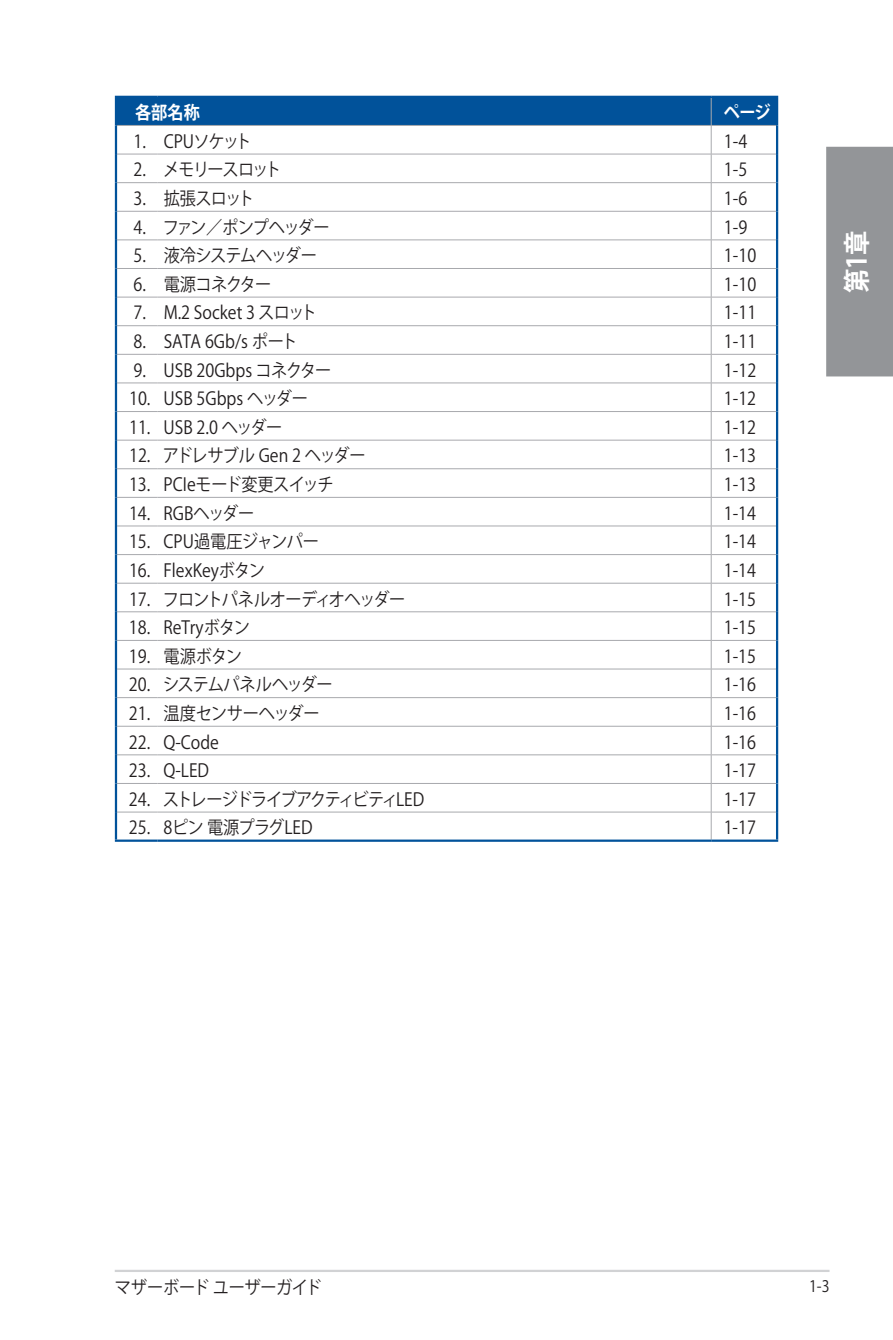
<style>
.page{position:relative;width:893px;height:1340px;background:#fff}
.page>*{position:absolute;margin:0;border:0;box-sizing:border-box;transform-origin:0 0}
.t1{font:700 27px "Koz Go Pro";color:#fff;scale:.9 1}
.t2{font:18px "Koz Go Pro";letter-spacing:-.02em;color:#231f20;scale:.9 1}
.t3{font:18px "Koz Go Pro";color:#231f20;scale:.9 1}
.t4{font:18px "Koz Go Pro";letter-spacing:-.1em;color:#231f20;scale:.9 1}
.t5{font:18px "Koz Go Pro";letter-spacing:-.05em;color:#231f20;scale:.9 1}
.t6{font:18px "Koz Go Pro";letter-spacing:-.045em;color:#231f20;scale:.9 1}
.t7{font:18px "Koz Go Pro";letter-spacing:-.075em;color:#231f20;scale:.9 1}
.t8{font:18px "Koz Go Pro";letter-spacing:-.055em;color:#231f20;scale:.9 1}
.t9{font:700 18px "Koz Go Pro";color:#fff;scale:.9 1}
.t10{font:15.75px "Koz Go Pro";color:#231f20;scale:.9 1}
</style>
<div class="page">
<hr style="left:115px;top:1269px;width:714px;height:2px;background:#d1d2d4">
<div style="left:826px;top:147px;width:67px;height:229px;background:#939598"></div>
<svg style="left:117px;top:98px;width:659px;height:741px"></svg>
<hr style="left:115px;top:96px;width:42px;height:2px;background:#01529a">
<hr style="left:115px;top:98px;width:2px;height:27px;background:#01529a">
<hr style="left:157px;top:96px;width:554px;height:2px;background:#01529a">
<hr style="left:711px;top:96px;width:67px;height:2px;background:#01529a">
<hr style="left:776px;top:98px;width:2px;height:27px;background:#01529a">
<hr style="left:115px;top:125px;width:2px;height:29px;background:#01529a">
<hr style="left:776px;top:125px;width:2px;height:29px;background:#01529a">
<hr style="left:115px;top:154px;width:2px;height:29px;background:#01529a">
<hr style="left:776px;top:154px;width:2px;height:29px;background:#01529a">
<hr style="left:115px;top:183px;width:2px;height:28px;background:#01529a">
<hr style="left:776px;top:183px;width:2px;height:28px;background:#01529a">
<hr style="left:115px;top:211px;width:2px;height:29px;background:#01529a">
<hr style="left:776px;top:211px;width:2px;height:29px;background:#01529a">
<hr style="left:115px;top:240px;width:2px;height:28px;background:#01529a">
<hr style="left:776px;top:240px;width:2px;height:28px;background:#01529a">
<hr style="left:115px;top:268px;width:2px;height:29px;background:#01529a">
<hr style="left:776px;top:268px;width:2px;height:29px;background:#01529a">
<hr style="left:115px;top:297px;width:2px;height:29px;background:#01529a">
<hr style="left:776px;top:297px;width:2px;height:29px;background:#01529a">
<hr style="left:115px;top:326px;width:2px;height:28px;background:#01529a">
<hr style="left:776px;top:326px;width:2px;height:28px;background:#01529a">
<hr style="left:115px;top:354px;width:2px;height:29px;background:#01529a">
<hr style="left:776px;top:354px;width:2px;height:29px;background:#01529a">
<hr style="left:115px;top:383px;width:2px;height:28px;background:#01529a">
<hr style="left:776px;top:383px;width:2px;height:28px;background:#01529a">
<hr style="left:115px;top:411px;width:2px;height:29px;background:#01529a">
<hr style="left:776px;top:411px;width:2px;height:29px;background:#01529a">
<hr style="left:115px;top:440px;width:2px;height:29px;background:#01529a">
<hr style="left:776px;top:440px;width:2px;height:29px;background:#01529a">
<hr style="left:115px;top:469px;width:2px;height:28px;background:#01529a">
<hr style="left:776px;top:469px;width:2px;height:28px;background:#01529a">
<hr style="left:115px;top:497px;width:2px;height:29px;background:#01529a">
<hr style="left:776px;top:497px;width:2px;height:29px;background:#01529a">
<hr style="left:115px;top:526px;width:2px;height:28px;background:#01529a">
<hr style="left:776px;top:526px;width:2px;height:28px;background:#01529a">
<hr style="left:115px;top:554px;width:2px;height:29px;background:#01529a">
<hr style="left:776px;top:554px;width:2px;height:29px;background:#01529a">
<hr style="left:115px;top:583px;width:2px;height:29px;background:#01529a">
<hr style="left:776px;top:583px;width:2px;height:29px;background:#01529a">
<hr style="left:115px;top:612px;width:2px;height:28px;background:#01529a">
<hr style="left:776px;top:612px;width:2px;height:28px;background:#01529a">
<hr style="left:115px;top:640px;width:2px;height:29px;background:#01529a">
<hr style="left:776px;top:640px;width:2px;height:29px;background:#01529a">
<hr style="left:115px;top:669px;width:2px;height:28px;background:#01529a">
<hr style="left:776px;top:669px;width:2px;height:28px;background:#01529a">
<hr style="left:115px;top:697px;width:2px;height:29px;background:#01529a">
<hr style="left:776px;top:697px;width:2px;height:29px;background:#01529a">
<hr style="left:115px;top:726px;width:2px;height:29px;background:#01529a">
<hr style="left:776px;top:726px;width:2px;height:29px;background:#01529a">
<hr style="left:115px;top:755px;width:2px;height:28px;background:#01529a">
<hr style="left:776px;top:755px;width:2px;height:28px;background:#01529a">
<hr style="left:115px;top:783px;width:2px;height:29px;background:#01529a">
<hr style="left:776px;top:783px;width:2px;height:29px;background:#01529a">
<hr style="left:115px;top:812px;width:2px;height:27px;background:#01529a">
<hr style="left:115px;top:839px;width:42px;height:2px;background:#01529a">
<hr style="left:157px;top:839px;width:554px;height:2px;background:#01529a">
<hr style="left:776px;top:812px;width:2px;height:27px;background:#01529a">
<hr style="left:711px;top:839px;width:67px;height:2px;background:#01529a">
<p class="t9" style="left:135px;top:101px;width:73px">各部名称</p>
<p class="t9" style="left:724px;top:101px;width:54px">ページ</p>
<p class="t8" style="left:134px;top:129px;width:133px">1. CPUソケット</p>
<p class="t2" style="left:724px;top:129px;width:27px">1-4</p>
<p class="t4" style="left:134px;top:158px;width:166px">2. メモリースロット</p>
<p class="t2" style="left:724px;top:158px;width:27px">1-5</p>
<p class="t2" style="left:134px;top:187px;width:136px">3. 拡張スロット</p>
<p class="t2" style="left:724px;top:187px;width:27px">1-6</p>
<p class="t7" style="left:134px;top:215px;width:219px">4. ファン／ポンプヘッダー</p>
<p class="t2" style="left:724px;top:215px;width:27px">1-9</p>
<p class="t5" style="left:134px;top:244px;width:205px">5. 液冷システムヘッダー</p>
<p class="t2" style="left:724px;top:244px;width:37px">1-10</p>
<p class="t5" style="left:134px;top:272px;width:155px">6. 電源コネクター</p>
<p class="t2" style="left:724px;top:272px;width:37px">1-10</p>
<p class="t3" style="left:134px;top:301px;width:205px">7. M.2 Socket 3 スロット</p>
<p class="t2" style="left:724px;top:301px;width:37px">1-11</p>
<p class="t2" style="left:134px;top:330px;width:184px">8. SATA 6Gb/s ポート</p>
<p class="t2" style="left:724px;top:330px;width:37px">1-11</p>
<p class="t3" style="left:134px;top:358px;width:221px">9. USB 20Gbps コネクター</p>
<p class="t2" style="left:724px;top:358px;width:37px">1-12</p>
<p class="t3" style="left:129px;top:387px;width:200px">10. USB 5Gbps ヘッダー</p>
<p class="t2" style="left:724px;top:387px;width:37px">1-12</p>
<p class="t2" style="left:129px;top:415px;width:172px">11. USB 2.0 ヘッダー</p>
<p class="t2" style="left:724px;top:415px;width:37px">1-12</p>
<p class="t2" style="left:129px;top:444px;width:264px">12. アドレサブル Gen 2 ヘッダー</p>
<p class="t2" style="left:724px;top:444px;width:37px">1-13</p>
<p class="t2" style="left:129px;top:473px;width:229px">13. PCIeモード変更スイッチ</p>
<p class="t2" style="left:724px;top:473px;width:37px">1-13</p>
<p class="t3" style="left:129px;top:501px;width:141px">14. RGBヘッダー</p>
<p class="t2" style="left:724px;top:501px;width:37px">1-14</p>
<p class="t3" style="left:129px;top:530px;width:213px">15. CPU過電圧ジャンパー</p>
<p class="t2" style="left:724px;top:530px;width:37px">1-14</p>
<p class="t3" style="left:129px;top:558px;width:153px">16. FlexKeyボタン</p>
<p class="t2" style="left:724px;top:558px;width:37px">1-14</p>
<p class="t6" style="left:129px;top:587px;width:309px">17. フロントパネルオーディオヘッダー</p>
<p class="t2" style="left:724px;top:587px;width:37px">1-15</p>
<p class="t3" style="left:129px;top:616px;width:136px">18. ReTryボタン</p>
<p class="t2" style="left:724px;top:616px;width:37px">1-15</p>
<p class="t2" style="left:129px;top:644px;width:127px">19. 電源ボタン</p>
<p class="t2" style="left:724px;top:644px;width:37px">1-15</p>
<p class="t2" style="left:129px;top:673px;width:228px">20. システムパネルヘッダー</p>
<p class="t2" style="left:724px;top:673px;width:37px">1-16</p>
<p class="t2" style="left:129px;top:701px;width:213px">21. 温度センサーヘッダー</p>
<p class="t2" style="left:724px;top:701px;width:37px">1-16</p>
<p class="t2" style="left:129px;top:730px;width:102px">22. Q-Code</p>
<p class="t2" style="left:724px;top:730px;width:37px">1-16</p>
<p class="t2" style="left:129px;top:759px;width:91px">23. Q-LED</p>
<p class="t2" style="left:724px;top:759px;width:37px">1-17</p>
<p class="t4" style="left:129px;top:787px;width:330px">24. ストレージドライブアクティビティLED</p>
<p class="t2" style="left:724px;top:787px;width:37px">1-17</p>
<p class="t2" style="left:129px;top:816px;width:206px">25. 8ピン 電源プラグLED</p>
<p class="t2" style="left:724px;top:816px;width:37px">1-17</p>
<h1 class="t1" style="left:839px;top:293px;width:71px;rotate:-90deg">第1章</h1>
<p class="t2" style="left:115px;top:1275px;width:231px">マザーボード ユーザーガイド</p>
<p class="t10" style="left:809px;top:1275px;width:24px">1-3</p>
</div>
